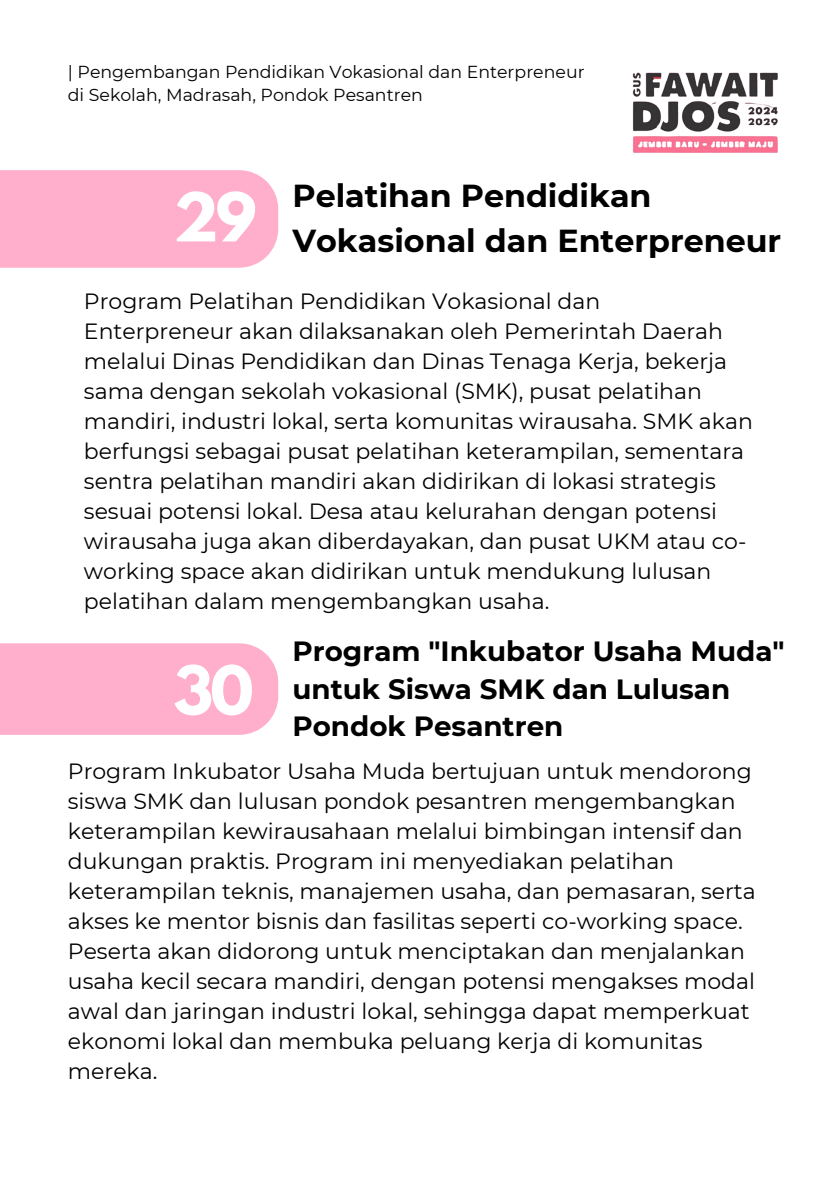
<style>
.page{position:relative;width:839px;height:1191px;background:#fff}
.page>*{position:absolute;margin:0;border:0;box-sizing:border-box;transform-origin:0 0}
.t1{font:700 59.6px "League Spartan";color:#fff}
.t2{font:700 31.8px/44.4px "Montserrat";color:#000}
.t3{font:700 27.8px/37.6px "Montserrat";color:#000}
.t4{font:22px/30px "Montserrat";color:#000}
.t5{font:17.4px/23.2px "Montserrat";color:#000}
</style>
<div class="page">
<img style="left:632px;top:72px;width:146px;height:81px">
<div style="left:0;top:170px;width:278px;height:98px;background:#ffafcc"></div>
<div style="left:0;top:643px;width:278px;height:92px;background:#ffafcc"></div>
<p class="t5" style="left:68px;top:60px;width:518px">| Pengembangan Pendidikan Vokasional dan Enterpreneur di Sekolah, Madrasah, Pondok Pesantren</p>
<p class="t1" style="left:173px;top:188px;width:85px">29</p>
<h1 class="t2" style="left:292px;top:174px;width:490px">Pelatihan Pendidikan<br>Vokasional dan Enterpreneur</h1>
<h3 class="t4" style="left:84px;top:286px;width:670px">Program Pelatihan Pendidikan Vokasional dan Enterpreneur akan dilaksanakan oleh Pemerintah Daerah melalui Dinas Pendidikan dan Dinas Tenaga Kerja, bekerja sama dengan sekolah vokasional (SMK), pusat pelatihan mandiri, industri lokal, serta komunitas wirausaha. SMK akan berfungsi sebagai pusat pelatihan keterampilan, sementara sentra pelatihan mandiri akan didirikan di lokasi strategis sesuai potensi lokal. Desa atau kelurahan dengan potensi wirausaha juga akan diberdayakan, dan pusat UKM atau co&shy;working space akan didirikan untuk mendukung lulusan pelatihan dalam mengembangkan usaha.</h3>
<h2 class="t3" style="left:292px;top:633px;width:493px">Program "Inkubator Usaha Muda" untuk Siswa SMK dan Lulusan<br>Pondok Pesantren</h2>
<h3 class="t4" style="left:68px;top:756px;width:689px">Program Inkubator Usaha Muda bertujuan untuk mendorong siswa SMK dan lulusan pondok pesantren mengembangkan keterampilan kewirausahaan melalui bimbingan intensif dan dukungan praktis. Program ini menyediakan pelatihan keterampilan teknis, manajemen usaha, dan pemasaran, serta akses ke mentor bisnis dan fasilitas seperti co-working space.<br>Peserta akan didorong untuk menciptakan dan menjalankan usaha kecil secara mandiri, dengan potensi mengakses modal awal dan jaringan industri lokal, sehingga dapat memperkuat ekonomi lokal dan membuka peluang kerja di komunitas mereka.</h3>
<p class="t1" style="left:173px;top:661px;width:82px">30</p>
</div>
